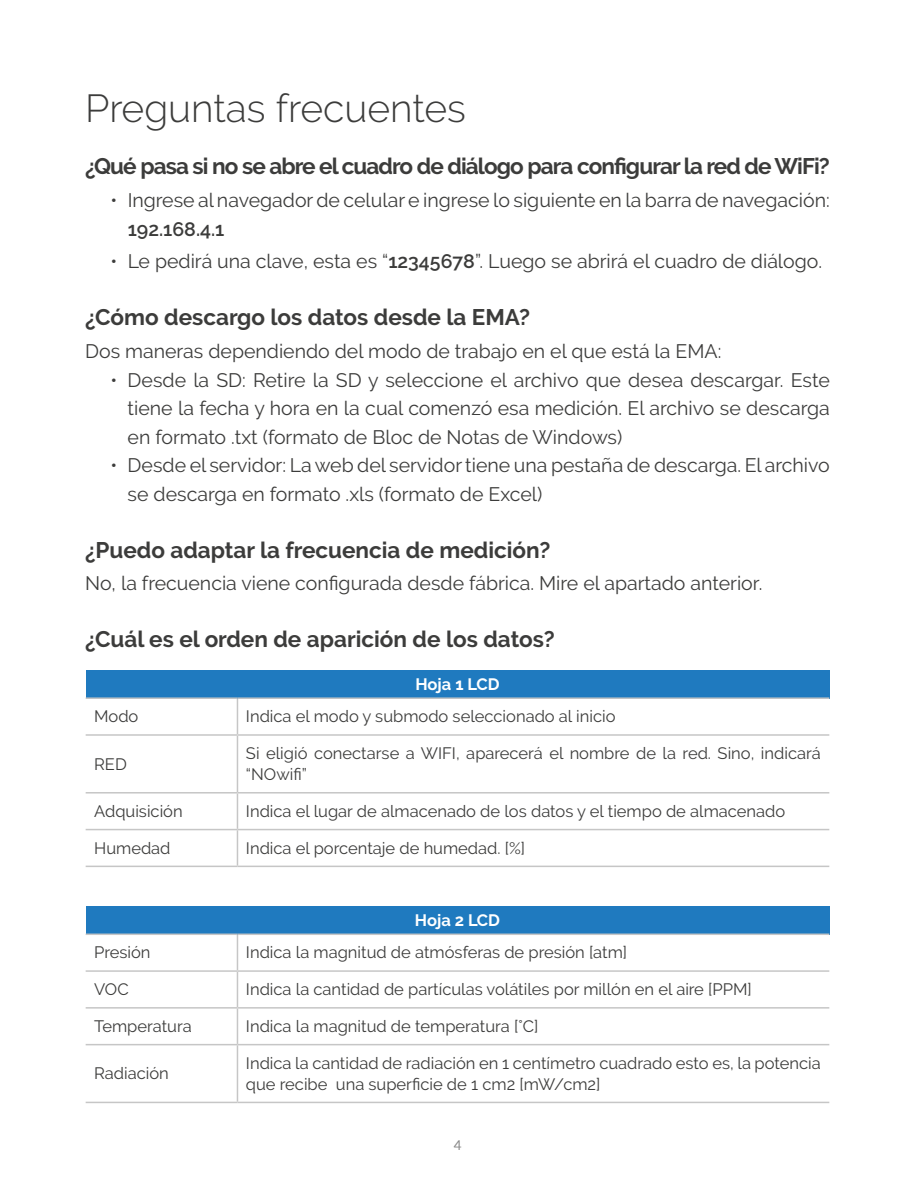
<style>
.page{position:relative;width:915px;height:1191px;background:#fff}
.page>*{position:absolute;margin:0;border:0;box-sizing:border-box;transform-origin:0 0}
.t1{font:300 39px "Raleway";color:#3c3c3b}
.t2{font:700 22.5px "Raleway";color:#3c3c3b}
.t3{font:700 22.5px "Raleway";letter-spacing:-.04em;color:#3c3c3b}
.t4{font:19.5px/28.5px "Raleway";color:#3c3c3b;text-align:justify}
.t5{font:600 19.5px "Raleway";color:#3c3c3b}
.t6{font:16.5px/21px "Raleway";color:#3c3c3b}
.t7{font:700 16.5px "Raleway";color:#fff}
.t8{font:13.5px "Lato";color:#878787}
.s1{font-weight:600}
</style>
<div class="page">
<div style="left:86px;top:670px;width:743px;height:28px;background:#1f7abf"></div>
<hr style="left:86px;top:697px;width:151px;height:2px;background:#c6c6c6">
<hr style="left:237px;top:697px;width:592px;height:2px;background:#c6c6c6">
<hr style="left:237px;top:699px;width:1px;height:35px;background:#c6c6c6">
<hr style="left:86px;top:734px;width:151px;height:1px;background:#c6c6c6">
<hr style="left:237px;top:734px;width:592px;height:1px;background:#c6c6c6">
<hr style="left:237px;top:735px;width:1px;height:57px;background:#c6c6c6">
<hr style="left:86px;top:792px;width:151px;height:1px;background:#c6c6c6">
<hr style="left:237px;top:792px;width:592px;height:1px;background:#c6c6c6">
<hr style="left:237px;top:793px;width:1px;height:36px;background:#c6c6c6">
<hr style="left:86px;top:829px;width:151px;height:1px;background:#c6c6c6">
<hr style="left:237px;top:829px;width:592px;height:1px;background:#c6c6c6">
<hr style="left:237px;top:830px;width:1px;height:35px;background:#c6c6c6">
<hr style="left:86px;top:865px;width:151px;height:2px;background:#c6c6c6">
<hr style="left:237px;top:865px;width:592px;height:2px;background:#c6c6c6">
<div style="left:86px;top:906px;width:743px;height:28px;background:#1f7abf"></div>
<hr style="left:86px;top:933px;width:151px;height:2px;background:#c6c6c6">
<hr style="left:237px;top:933px;width:592px;height:2px;background:#c6c6c6">
<hr style="left:237px;top:935px;width:1px;height:35px;background:#c6c6c6">
<hr style="left:86px;top:970px;width:151px;height:1px;background:#c6c6c6">
<hr style="left:237px;top:970px;width:592px;height:1px;background:#c6c6c6">
<hr style="left:237px;top:971px;width:1px;height:36px;background:#c6c6c6">
<hr style="left:86px;top:1007px;width:151px;height:1px;background:#c6c6c6">
<hr style="left:237px;top:1007px;width:592px;height:1px;background:#c6c6c6">
<hr style="left:237px;top:1008px;width:1px;height:35px;background:#c6c6c6">
<hr style="left:86px;top:1043px;width:151px;height:2px;background:#c6c6c6">
<hr style="left:237px;top:1043px;width:592px;height:2px;background:#c6c6c6">
<hr style="left:237px;top:1045px;width:1px;height:56px;background:#c6c6c6">
<hr style="left:86px;top:1101px;width:151px;height:2px;background:#c6c6c6">
<hr style="left:237px;top:1101px;width:592px;height:2px;background:#c6c6c6">
<h1 class="t1" style="left:85px;top:85px;width:382px">Preguntas frecuentes</h1>
<p class="t3" style="left:85px;top:153px;width:746px">¿Qué pasa si no se abre el cuadro de diálogo para configurar la red de WiFi?</p>
<p class="t4" style="left:111px;top:186px;width:720px">• Ingrese al navegador de celular e ingrese lo siguiente en la barra de navegación:</p>
<p class="t5" style="left:128px;top:217px;width:98px">192.168.4.1</p>
<p class="t4" style="left:111px;top:247px;width:712px">• Le pedirá una clave, esta es “<span class="s1">12345678</span>”. Luego se abrirá el cuadro de diálogo.</p>
<p class="t2" style="left:85px;top:304px;width:446px">¿Cómo descargo los datos desde la EMA?</p>
<p class="t4" style="left:85px;top:337px;width:637px">Dos maneras dependiendo del modo de trabajo en el que está la EMA:</p>
<p class="t4" style="left:128px;top:365px;width:703px;text-indent:-17px">• Desde la SD: Retire la SD y seleccione el archivo que desea descargar. Este tiene la fecha y hora en la cual comenzó esa medición. El archivo se descarga en formato .txt (formato de Bloc de Notas de Windows)</p>
<p class="t4" style="left:128px;top:451px;width:703px;text-indent:-17px">• Desde el servidor: La web del servidor tiene una pestaña de descarga. El archivo se descarga en formato .xls (formato de Excel)</p>
<p class="t2" style="left:85px;top:537px;width:466px">¿Puedo adaptar la frecuencia de medición?</p>
<p class="t4" style="left:85px;top:569px;width:678px">No, la frecuencia viene configurada desde fábrica. Mire el apartado anterior.</p>
<p class="t2" style="left:85px;top:626px;width:471px">¿Cuál es el orden de aparición de los datos?</p>
<p class="t7" style="left:415px;top:674px;width:86px">Hoja 1 LCD</p>
<p class="t6" style="left:94px;top:706px;width:46px">Modo</p>
<p class="t6" style="left:246px;top:706px;width:371px">Indica el modo y submodo seleccionado al inicio</p>
<p class="t6" style="left:94px;top:753px;width:34px">RED</p>
<p class="t6" style="left:246px;top:742px;width:576px">Si eligió conectarse a WIFI, aparecerá el nombre de la red. Sino, indicará “NOwifi”</p>
<p class="t6" style="left:94px;top:800px;width:90px">Adquisición</p>
<p class="t6" style="left:246px;top:800px;width:540px">Indica el lugar de almacenado de los datos y el tiempo de almacenado</p>
<p class="t6" style="left:94px;top:837px;width:78px">Humedad</p>
<p class="t6" style="left:246px;top:837px;width:280px">Indica el porcentaje de humedad. [%]</p>
<p class="t7" style="left:414px;top:910px;width:87px">Hoja 2 LCD</p>
<p class="t6" style="left:94px;top:942px;width:58px">Presión</p>
<p class="t6" style="left:246px;top:942px;width:382px">Indica la magnitud de atmósferas de presión [atm]</p>
<p class="t6" style="left:94px;top:978px;width:36px">VOC</p>
<p class="t6" style="left:246px;top:978px;width:507px">Indica la cantidad de partículas volátiles por millón en el aire [PPM]</p>
<p class="t6" style="left:94px;top:1015px;width:99px">Temperatura</p>
<p class="t6" style="left:246px;top:1015px;width:294px">Indica la magnitud de temperatura [°C]</p>
<p class="t6" style="left:94px;top:1062px;width:76px">Radiación</p>
<p class="t6" style="left:246px;top:1052px;width:576px">Indica la cantidad de radiación en 1 centímetro cuadrado esto es, la potencia que recibe una superficie de 1 cm2 [mW/cm2]</p>
<p class="t8" style="left:453px;top:1135px;width:9px">4</p>
</div>
